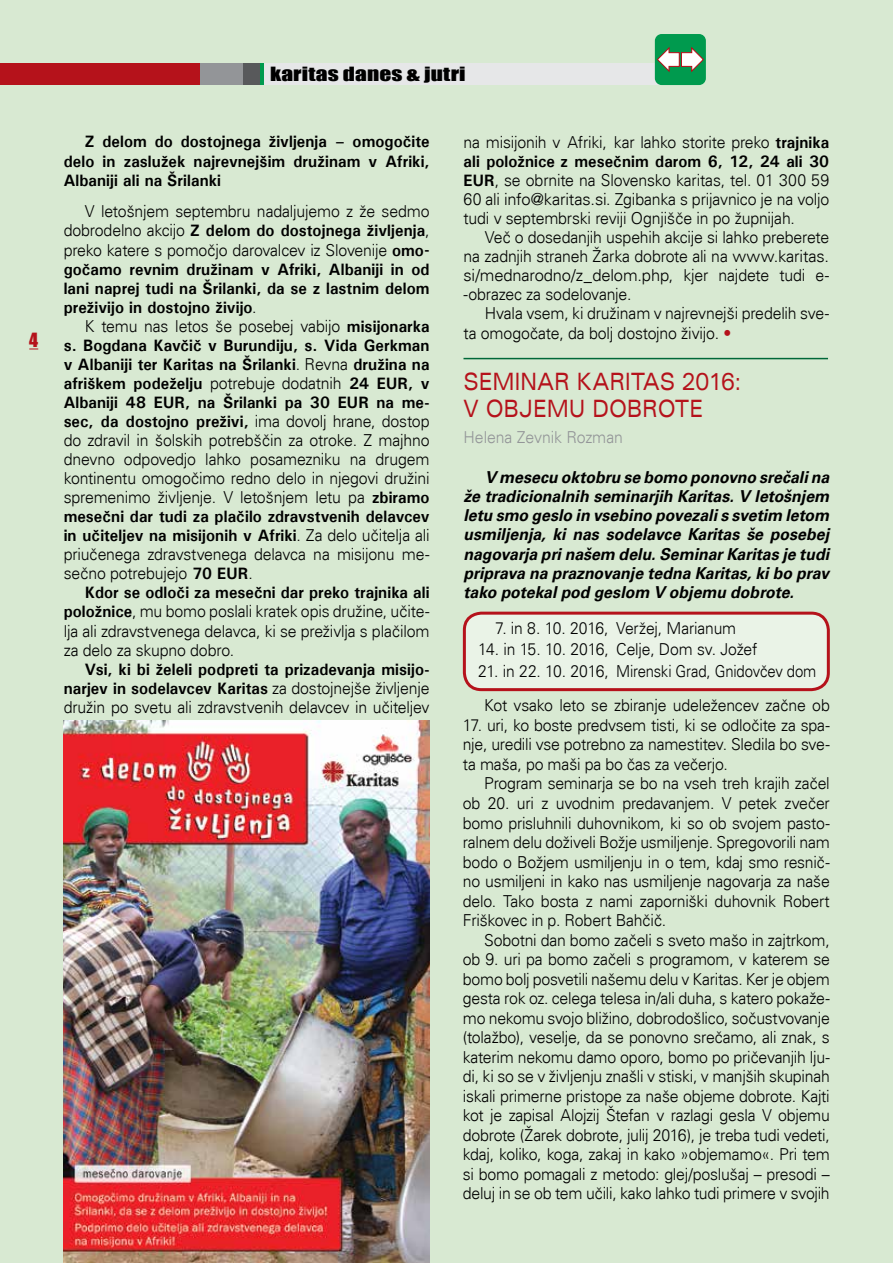
<style>
.page{position:relative;width:893px;height:1263px;background:#d8e9d2}
.page>*{position:absolute;margin:0;border:0;box-sizing:border-box;transform-origin:0 0}
.t1{font:expanded 24px/27px "Univers";letter-spacing:.005em;color:#b5121b;scale:.78 1}
.t2{font:18px "Impact";letter-spacing:.005em;color:#000;scale:1.3 1}
.t3{font:18px "Impact";color:#b5121b}
.t4{font:300 16.5px/19px "Univers";letter-spacing:-.01em;color:#000;text-align:justify;scale:.96 1}
.t5{font:700 16.5px/19px "Univers";letter-spacing:.005em;color:#000;text-align:justify;scale:.96 1}
.t6{font:italic 700 16.5px/19px "Univers";letter-spacing:-.005em;color:#000;text-align:justify;scale:.96 1}
.t7{font:300 16.5px/34.2px "Univers";letter-spacing:-.01em;color:#000;scale:.95 1}
.t8{font:300 16.5px "Univers";letter-spacing:-.005em;color:#939598;scale:.96 1}
.s1{font-weight:300}
.s2{font-weight:700}
.s3{font-size:16.65px;color:#b5121b}
</style>
<div class="page">
<div style="left:0;top:64px;width:668px;height:21px;background:#e6e7e8"></div>
<div style="left:0;top:64px;width:259px;height:21px;background:#58595b"></div>
<div style="left:0;top:64px;width:242px;height:21px;background:#939598"></div>
<div style="left:0;top:64px;width:200px;height:21px;background:#b5121b"></div>
<div style="left:655px;top:34px;width:51px;height:51px;background:#009a4e;border-radius:7px"></div>
<svg style="left:656px;top:47px;width:48px;height:26px"></svg>
<hr style="left:463px;top:358px;width:365px;height:1px;background:#006838">
<img style="left:64px;top:721px;width:366px;height:542px">
<div style="left:464px;top:613px;width:364px;height:77px;background:#eaf3e7;border-radius:17px"></div>
<div style="left:463px;top:612px;width:367px;height:79px;border:3px solid #b5121b;border-radius:17px"></div>
<p class="t3" style="left:29px;top:326px;width:10px">4</p>
<p class="t2" style="left:270px;top:60px;width:152px">karitas danes &amp; jutri</p>
<p class="t5" style="left:64px;top:132px;width:383px;text-indent:21px">Z delom do dostojnega življenja – omogočite delo in zaslužek najrevnejšim družinam v Afriki, Albaniji ali na Šrilanki</p>
<p class="t5" style="left:64px;top:202px;width:383px;text-indent:21px"><span class="s1">V letošnjem septembru nadaljujemo z že sedmo dobrodelno akcijo</span> Z delom do dostojnega življenja<span class="s1">, preko katere s pomočjo darovalcev iz Slovenije</span> omo&shy;gočamo revnim družinam v Afriki, Albaniji in od lani naprej tudi na Šrilanki, da se z lastnim delom preživijo in dostojno živijo<span class="s1">.</span></p>
<p class="t4" style="left:64px;top:316px;width:383px;text-indent:21px">K temu nas letos še posebej vabijo <span class="s2">misijonarka s. Bogdana Kavčič v Burundiju, s. Vida Gerkman v Albaniji ter Karitas na Šrilanki</span>. Revna <span class="s2">družina na afriškem podeželju</span> potrebuje dodatnih <span class="s2">24 EUR, v Albaniji 48 EUR, na Šrilanki pa 30 EUR na me&shy;sec, da dostojno preživi,</span> ima dovolj hrane, dostop do zdravil in šolskih potrebščin za otroke. Z majhno dnevno odpovedjo lahko posamezniku na drugem kontinentu omogočimo redno delo in njegovi družini spremenimo življenje. V letošnjem letu pa <span class="s2">zbiramo mesečni dar tudi za plačilo zdravstvenih delavcev in učiteljev na misijonih v Afriki</span>. Za delo učitelja ali priučenega zdravstvenega delavca na misijonu me&shy;sečno potrebujejo <span class="s2">70 EUR</span>.</p>
<p class="t4" style="left:64px;top:583px;width:383px;text-indent:21px"><span class="s2">Kdor se odloči za mesečni dar preko trajnika ali položnice</span>, mu bomo poslali kratek opis družine, učite&shy;lja ali zdravstvenega delavca, ki se preživlja s plačilom za delo za skupno dobro.</p>
<p class="t4" style="left:64px;top:659px;width:383px;text-indent:21px"><span class="s2">Vsi, ki bi želeli podpreti ta prizadevanja misijo&shy;narjev in sodelavcev Karitas</span> za dostojnejše življenje družin po svetu ali zdravstvenih delavcev in učiteljev</p>
<p class="t4" style="left:463px;top:133px;width:382px">na misijonih v Afriki, kar lahko storite preko <span class="s2">trajnika ali položnice z mesečnim darom 6, 12, 24 ali 30<br>EUR</span>, se obrnite na Slovensko karitas, tel. 01 300 59<br>60 ali info@karitas.si. Zgibanka s prijavnico je na voljo tudi v septembrski reviji Ognjišče in po župnijah.</p>
<p class="t4" style="left:463px;top:228px;width:382px;text-indent:21px">Več o dosedanjih uspehih akcije si lahko preberete na zadnjih straneh Žarka dobrote ali na www.karitas. si/mednarodno/z_delom.php, kjer najdete tudi e--obrazec za sodelovanje.</p>
<p class="t4" style="left:463px;top:304px;width:382px;line-height:20px;text-indent:21px">Hvala vsem, ki družinam v najrevnejši predelih sve&shy;ta omogočate, da bolj dostojno živijo. <span class="s3">•</span></p>
<h1 class="t1" style="left:463px;top:369px;width:358px">SEMINAR KARITAS 2016:<br>V OBJEMU DOBROTE</h1>
<p class="t8" style="left:463px;top:427px;width:168px">Helena Zevnik Rozman</p>
<p class="t6" style="left:463px;top:469px;width:382px;text-indent:21px">V mesecu oktobru se bomo ponovno srečali na že tradicionalnih seminarjih Karitas. V letošnjem letu smo geslo in vsebino povezali s svetim letom usmiljenja, ki nas sodelavce Karitas še posebej nagovarja pri našem delu. Seminar Karitas je tudi priprava na praznovanje tedna Karitas, ki bo prav tako potekal pod geslom V objemu dobrote.</p>
<p class="t7" style="left:495px;top:611px;width:255px">7. in 8. 10. 2016, Veržej, Marianum</p>
<p class="t7" style="left:478px;top:632px;width:295px">14. in 15. 10. 2016, Celje, Dom sv. Jožef</p>
<p class="t7" style="left:484px;top:654px;width:365px;text-indent:-6px">21. in 22. 10. 2016, Mirenski Grad, Gnidovčev dom<br>Kot vsako leto se zbiranje udeležencev začne ob</p>
<p class="t4" style="left:463px;top:715px;width:384px;line-height:19.5px">17. uri, ko boste predvsem tisti, ki se odločite za spa&shy;nje, uredili vse potrebno za namestitev. Sledila bo sve&shy;ta maša, po maši pa bo čas za večerjo.</p>
<p class="t4" style="left:463px;top:774px;width:384px;line-height:19.5px;text-indent:21px">Program seminarja se bo na vseh treh krajih začel ob 20. uri z uvodnim predavanjem. V petek zvečer bomo prisluhnili duhovnikom, ki so ob svojem pasto&shy;ralnem delu doživeli Božje usmiljenje. Spregovorili nam bodo o Božjem usmiljenju in o tem, kdaj smo resnič&shy;no usmiljeni in kako nas usmiljenje nagovarja za naše delo. Tako bosta z nami zaporniški duhovnik Robert Friškovec in p. Robert Bahčič.</p>
<p class="t4" style="left:463px;top:930px;width:384px;line-height:19.5px;text-indent:21px">Sobotni dan bomo začeli s sveto mašo in zajtrkom, ob 9. uri pa bomo začeli s programom, v katerem se bomo bolj posvetili našemu delu v Karitas. Ker je objem gesta rok oz. celega telesa in/ali duha, s katero pokaže&shy;mo nekomu svojo bližino, dobrodošlico, sočustvovanje (tolažbo), veselje, da se ponovno srečamo, ali znak, s katerim nekomu damo oporo, bomo po pričevanjih lju&shy;di, ki so se v življenju znašli v stiski, v manjših skupinah iskali primerne pristope za naše objeme dobrote. Kajti kot je zapisal Alojzij Štefan v razlagi gesla V objemu dobrote (Žarek dobrote, julij 2016), je treba tudi vedeti, kdaj, koliko, koga, zakaj in kako »objemamo«. Pri tem si bomo pomagali z metodo: glej/poslušaj – presodi – deluj in se ob tem učili, kako lahko tudi primere v svojih</p>
</div>
